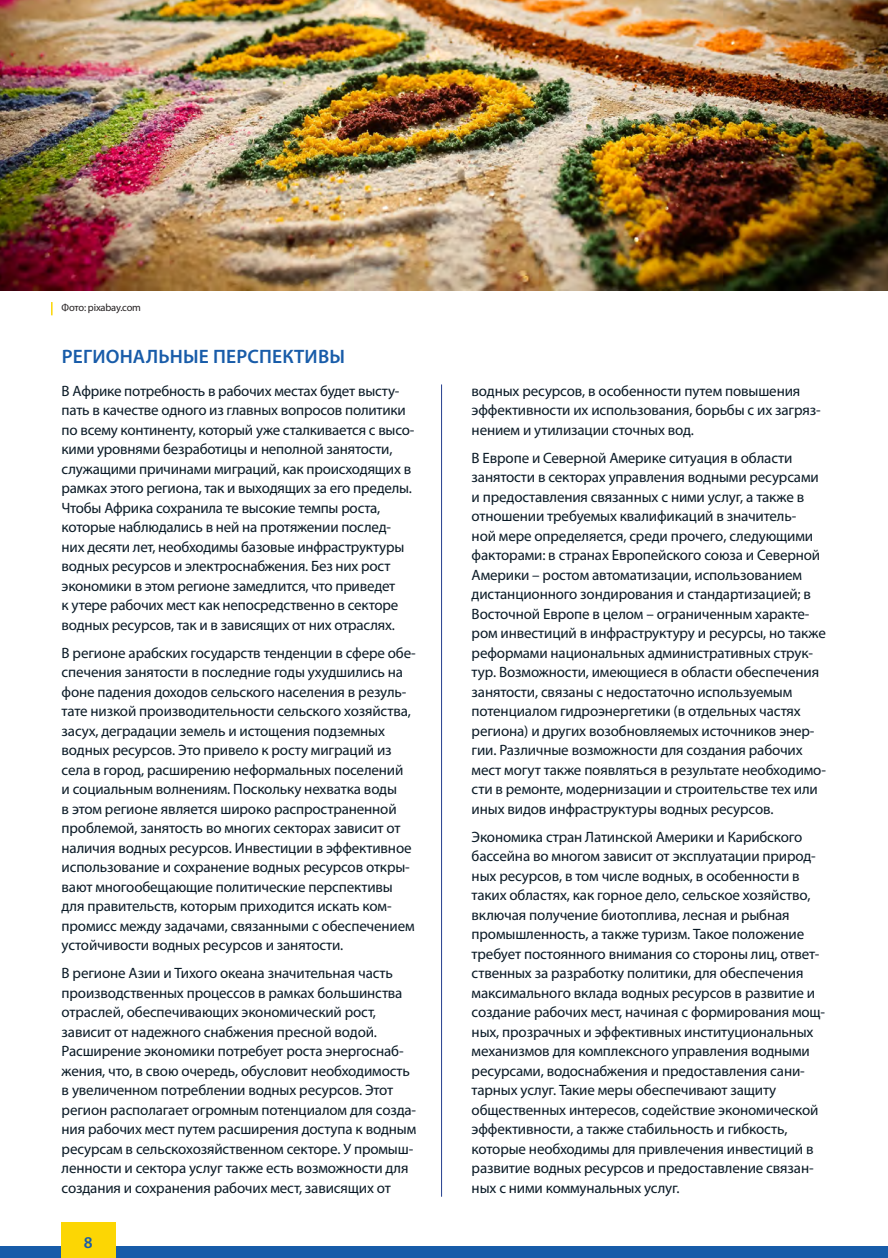
<style>
.page{position:relative;width:888px;height:1258px;background:#fff}
.page>*{position:absolute;margin:0;border:0;box-sizing:border-box;transform-origin:0 0}
.t1{font:600 19.5px "Myriad Pro";letter-spacing:.01em;color:#185ca9}
.t2{font:600 16.5px "Myriad Pro";color:#185ca9}
.t3{font:15px/19.5px "Myriad Pro";letter-spacing:-.01em;color:#0a1a26}
.t4{font:10.5px "Myriad Pro";letter-spacing:-.02em;color:#231f20}
</style>
<div class="page">
<div style="left:0;top:1247px;width:888px;height:11px;background:#185ca9"></div>
<div style="left:61px;top:1222px;width:54px;height:36px;background:#fcd604"></div>
<img style="left:0;top:0;width:888px;height:291px">
<hr style="left:441px;top:384px;width:1px;height:813px;background:#253f8e">
<svg style="left:51px;top:302px;width:2px;height:13px"></svg>
<p class="t4" style="left:62px;top:301px;width:81px">Фото: pixabay.com</p>
<h1 class="t1" style="left:62px;top:344px;width:285px">РЕГИОНАЛЬНЫЕ ПЕРСПЕКТИВЫ</h1>
<p class="t3" style="left:62px;top:381px;width:354px">В Африке потребность в рабочих местах будет высту&shy;пать в качестве одного из главных вопросов политики по всему континенту, который уже сталкивается с высо&shy;кими уровнями безработицы и неполной занятости, служащими причинами миграций, как происходящих в рамках этого региона, так и выходящих за его пределы.<br>Чтобы Африка сохранила те высокие темпы роста, которые наблюдались в ней на протяжении послед&shy;них десяти лет, необходимы базовые инфраструктуры водных ресурсов и электроснабжения. Без них рост экономики в этом регионе замедлится, что приведет<br>к утере рабочих мест как непосредственно в секторе водных ресурсов, так и в зависящих от них отраслях.</p>
<p class="t3" style="left:62px;top:643px;width:356px">В регионе арабских государств тенденции в сфере обе&shy;спечения занятости в последние годы ухудшились на фоне падения доходов сельского населения в резуль&shy;тате низкой производительности сельского хозяйства, засух, деградации земель и истощения подземных водных ресурсов. Это привело к росту миграций из села в город, расширению неформальных поселений<br>и социальным волнениям. Поскольку нехватка воды<br>в этом регионе является широко распространенной проблемой, занятость во многих секторах зависит от наличия водных ресурсов. Инвестиции в эффективное использование и сохранение водных ресурсов откры&shy;вают многообещающие политические перспективы для правительств, которым приходится искать ком&shy;промисс между задачами, связанными с обеспечением устойчивости водных ресурсов и занятости.</p>
<p class="t3" style="left:62px;top:963px;width:356px">В регионе Азии и Тихого океана значительная часть производственных процессов в рамках большинства отраслей, обеспечивающих экономический рост, зависит от надежного снабжения пресной водой.<br>Расширение экономики потребует роста энергоснаб&shy;жения, что, в свою очередь, обусловит необходимость в увеличенном потреблении водных ресурсов. Этот регион располагает огромным потенциалом для созда&shy;ния рабочих мест путем расширения доступа к водным ресурсам в сельскохозяйственном секторе. У промыш&shy;ленности и сектора услуг также есть возможности для создания и сохранения рабочих мест, зависящих от</p>
<p class="t2" style="left:84px;top:1231px;width:10px">8</p>
<p class="t3" style="left:472px;top:381px;width:351px">водных ресурсов, в особенности путем повышения эффективности их использования, борьбы с их загряз&shy;нением и утилизации сточных вод.</p>
<p class="t3" style="left:472px;top:448px;width:356px">В Европе и Северной Америке ситуация в области занятости в секторах управления водными ресурсами и предоставления связанных с ними услуг, а также в отношении требуемых квалификаций в значитель-<br>ной мере определяется, среди прочего, следующими факторами: в странах Европейского союза и Северной Америки – ростом автоматизации, использованием дистанционного зондирования и стандартизацией; в Восточной Европе в целом – ограниченным характе&shy;ром инвестиций в инфраструктуру и ресурсы, но также реформами национальных административных струк&shy;тур. Возможности, имеющиеся в области обеспечения занятости, связаны с недостаточно используемым потенциалом гидроэнергетики (в отдельных частях региона) и других возобновляемых источников энер&shy;гии. Различные возможности для создания рабочих мест могут также появляться в результате необходимо&shy;сти в ремонте, модернизации и строительстве тех или иных видов инфраструктуры водных ресурсов.</p>
<p class="t3" style="left:472px;top:827px;width:355px">Экономика стран Латинской Америки и Карибского бассейна во многом зависит от эксплуатации природ&shy;ных ресурсов, в том числе водных, в особенности в таких областях, как горное дело, сельское хозяйство, включая получение биотоплива, лесная и рыбная промышленность, а также туризм. Такое положение требует постоянного внимания со стороны лиц, ответ&shy;ственных за разработку политики, для обеспечения максимального вклада водных ресурсов в развитие и создание рабочих мест, начиная с формирования мощ&shy;ных, прозрачных и эффективных институциональных механизмов для комплексного управления водными ресурсами, водоснабжения и предоставления сани&shy;тарных услуг. Такие меры обеспечивают защиту общественных интересов, содействие экономической эффективности, а также стабильность и гибкость, которые необходимы для привлечения инвестиций в развитие водных ресурсов и предоставление связан&shy;ных с ними коммунальных услуг.</p>
</div>
